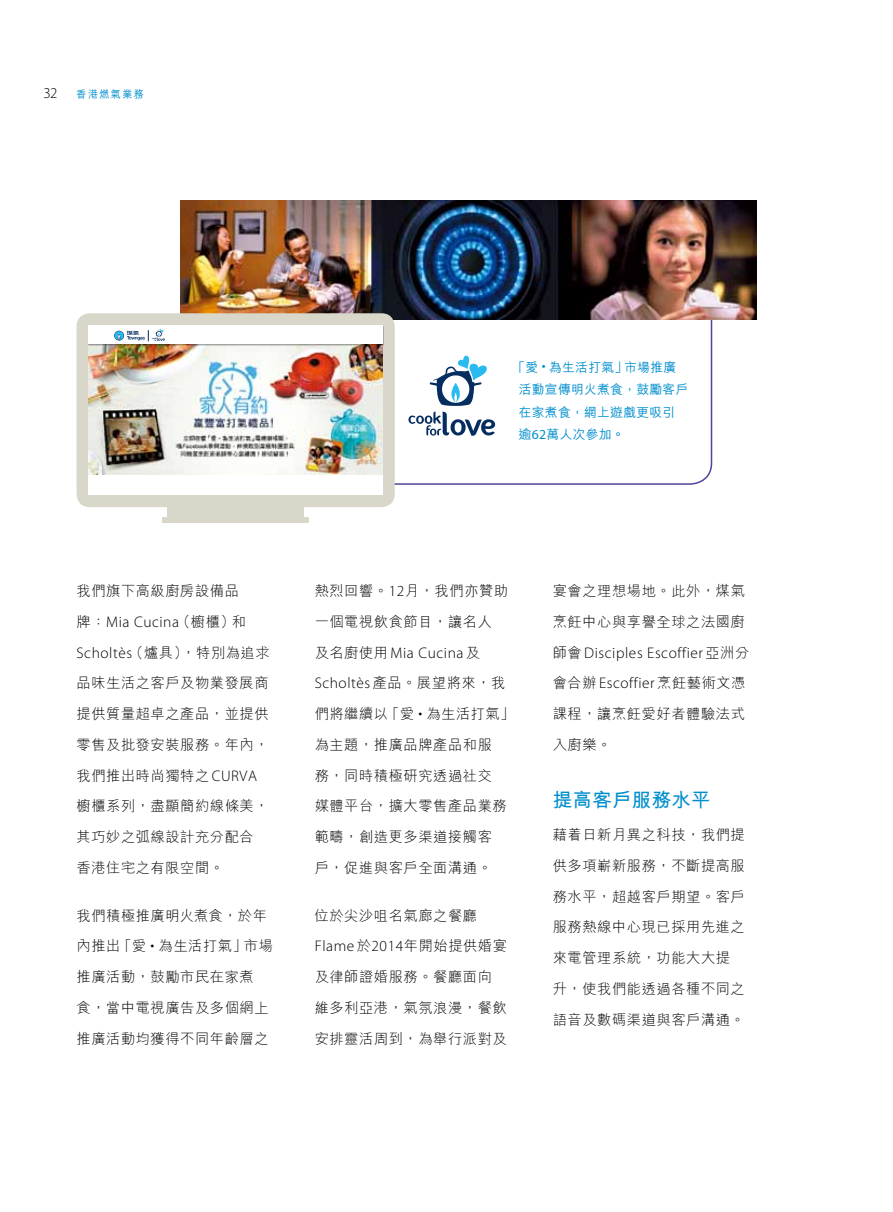
<style>
.page{position:relative;width:893px;height:1212px;background:#fff}
.page>*{position:absolute;margin:0;border:0;box-sizing:border-box;transform-origin:0 0}
.t1{font:700 19.5px "M Hei HK";letter-spacing:.015em;color:#008fcd}
.t2{font:300 15.45px "Myriad Pro";letter-spacing:.035em;color:#000}
.t3{font:300 15px "Myriad Pro";color:#000}
.t4{font:300 14.25px/30.8px "M Hei HK";letter-spacing:.04em;color:#000}
.t5{font:500 12.75px/22.5px "M Hei HK";letter-spacing:.025em;color:#008fcd}
.t6{font:500 10.5px "M Hei HK";letter-spacing:.15em;color:#008fcd;scale:.95 1}
.s1{font-family:"Myriad Pro";font-weight:400;font-size:13.8px}
.s2{font-family:"M Hei HK";font-size:14.25px}
.s3{font-family:"Myriad Pro";font-size:15.45px}
</style>
<div class="page">
<div style="left:370px;top:298px;width:342px;height:187px;border:2px solid #4d4398;border-radius:21px"></div>
<img style="left:181px;top:200px;width:576px;height:120px">
<svg style="left:408px;top:355px;width:88px;height:81px"></svg>
<div style="left:167px;top:498px;width:137px;height:24px;background:#d8d7c9"></div>
<div style="left:162px;top:518px;width:146px;height:5px;background:#d8d7c9"></div>
<div style="left:77px;top:313px;width:318px;height:194px;background:#d8d7c9;border-radius:13px"></div>
<div style="left:89px;top:340px;width:294px;height:154px;background:#fff"></div>
<img style="left:89px;top:346px;width:294px;height:129px">
<div style="left:88px;top:325px;width:296px;height:21px;background:#000;opacity:.35"></div>
<div style="left:89px;top:325px;width:294px;height:19px;background:#fff"></div>
<div style="left:114px;top:330px;width:10px;height:11px;border:1px solid #fff;border-radius:50%"></div>
<svg style="left:116px;top:329px;width:49px;height:13px"></svg>
<p class="t3" style="left:43px;top:84px;width:16px">32</p>
<p class="t6" style="left:77px;top:86px;width:72px">香港燃氣業務</p>
<p class="t5" style="left:519px;top:354px;width:171px;text-indent:-6px">「愛 <span class="s1">•</span> 為生活打氣」市場推廣活動宣傳明火煮食，鼓勵客戶在家煮食，網上遊戲更吸引逾<span class="s1">62</span>萬人次參加。</p>
<p class="t4" style="left:77px;top:575px;width:164px">我們旗下高級廚房設備品</p>
<p class="t2" style="left:77px;top:612px;width:171px"><span class="s2">牌：</span>Mia Cucina<span class="s2">（櫥櫃）和</span></p>
<p class="t4" style="left:77px;top:637px;width:195px"><span class="s3">Scholtès</span>（爐具），特別為追求品味生活之客戶及物業發展商提供質量超卓之產品，並提供零售及批發安裝服務。年內，我們推出時尚獨特之<span class="s3">CURVA</span>櫥櫃系列，盡顯簡約線條美，其巧妙之弧線設計充分配合香港住宅之有限空間。</p>
<p class="t4" style="left:77px;top:900px;width:198px">我們積極推廣明火煮食，於年內推出「愛 <span class="s3">•</span> 為生活打氣」市場推廣活動，鼓勵市民在家煮<br>食，當中電視廣告及多個網上推廣活動均獲得不同年齡層之</p>
<p class="t4" style="left:315px;top:575px;width:195px">熱烈回響。<span class="s3">12</span>月，我們亦贊助一個電視飲食節目，讓名人</p>
<p class="t2" style="left:315px;top:643px;width:167px"><span class="s2">及名廚使用</span>Mia Cucina<span class="s2">及</span></p>
<p class="t4" style="left:315px;top:667px;width:202px"><span class="s3">Scholtès</span>產品。展望將來，我們將繼續以「愛 <span class="s3">•</span> 為生活打氣」為主題，推廣品牌產品和服<br>務，同時積極研究透過社交<br>媒體平台，擴大零售產品業務範疇，創造更多渠道接觸客<br>戶，促進與客戶全面溝通。</p>
<p class="t4" style="left:315px;top:900px;width:164px">位於尖沙咀名氣廊之餐廳</p>
<p class="t2" style="left:315px;top:937px;width:194px">Flame<span class="s2">於</span>2014<span class="s2">年開始提供婚宴</span></p>
<p class="t4" style="left:315px;top:961px;width:194px">及律師證婚服務。餐廳面向維多利亞港，氣氛浪漫，餐飲安排靈活周到，為舉行派對及</p>
<p class="t4" style="left:553px;top:575px;width:194px">宴會之理想場地。此外，煤氣烹飪中心與享譽全球之法國廚</p>
<p class="t2" style="left:553px;top:643px;width:198px"><span class="s2">師會</span>Disciples Escoffier<span class="s2">亞洲分</span></p>
<p class="t4" style="left:553px;top:667px;width:194px;text-align:justify">會合辦<span class="s3">Escoffier</span>烹飪藝術文憑課程，讓烹飪愛好者體驗法式入廚樂。</p>
<h1 class="t1" style="left:553px;top:786px;width:159px">提高客戶服務水平</h1>
<p class="t4" style="left:553px;top:819px;width:194px">藉着日新月異之科技，我們提供多項嶄新服務，不斷提高服務水平，超越客戶期望。客戶服務熱線中心現已採用先進之來電管理系統，功能大大提升，使我們能透過各種不同之語音及數碼渠道與客戶溝通。</p>
</div>
